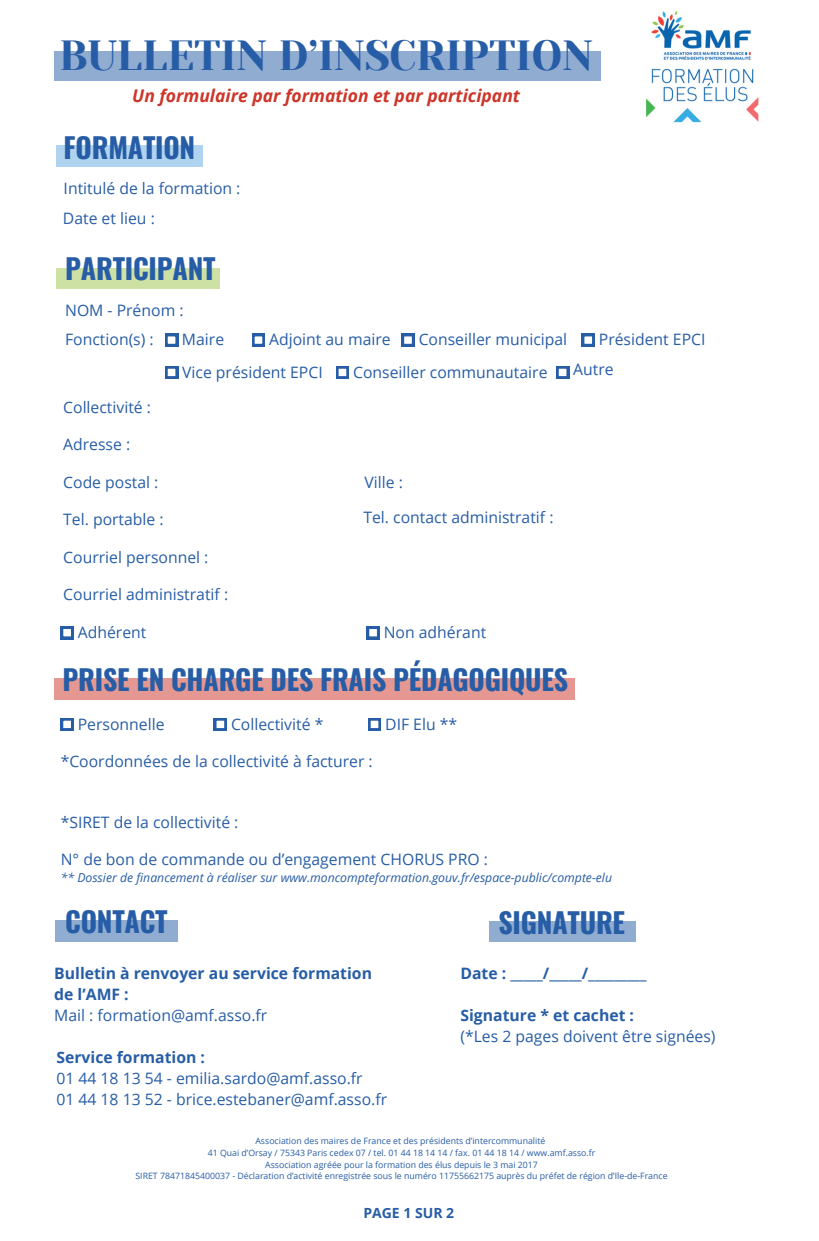
<style>
.page{position:relative;width:819px;height:1241px;background:#fff}
.page>*{position:absolute;margin:0;border:0;box-sizing:border-box;transform-origin:0 0}
.t1{font:42px "Yeseva One";letter-spacing:-.01em;color:#275da6}
.t2{font:700 28px "Oswald";letter-spacing:-.01em;color:#275da6}
.t3{font:italic 700 17.5px "Open Sans";color:#cd3529}
.t4{font:15.75px/29.8px "Open Sans";color:#275da6}
.t5{font:700 15.75px/21px "Open Sans";color:#275da6}
.t6{font:700 14px "Open Sans";color:#275da6}
.t7{font:italic 12.25px "Open Sans";color:#275da6}
.t8{font:8.75px/11.7px "Open Sans";color:#275da6;text-align:center}
</style>
<div class="page">
<div style="left:54px;top:51px;width:546px;height:29px;background:#90acd1"></div>
<svg style="left:165px;top:334px;width:13px;height:12px"></svg>
<div style="left:57px;top:146px;width:146px;height:21px;background:#b0d4ef"></div>
<div style="left:57px;top:268px;width:163px;height:21px;background:#cde1a4"></div>
<svg style="left:252px;top:334px;width:13px;height:12px"></svg>
<svg style="left:402px;top:334px;width:12px;height:12px"></svg>
<svg style="left:582px;top:334px;width:13px;height:12px"></svg>
<svg style="left:165px;top:366px;width:13px;height:13px"></svg>
<svg style="left:336px;top:366px;width:13px;height:13px"></svg>
<svg style="left:556px;top:366px;width:13px;height:13px"></svg>
<svg style="left:61px;top:626px;width:13px;height:13px"></svg>
<svg style="left:367px;top:626px;width:13px;height:13px"></svg>
<div style="left:54px;top:678px;width:521px;height:22px;background:#e59891"></div>
<svg style="left:61px;top:718px;width:13px;height:12px"></svg>
<svg style="left:214px;top:718px;width:13px;height:12px"></svg>
<svg style="left:368px;top:718px;width:13px;height:12px"></svg>
<div style="left:56px;top:920px;width:122px;height:21px;background:#90acd1"></div>
<div style="left:490px;top:921px;width:146px;height:21px;background:#90acd1"></div>
<img style="left:646px;top:10px;width:113px;height:113px">
<h1 class="t1" style="left:59px;top:32px;width:536px">BULLETIN D’INSCRIPTION</h1>
<p class="t3" style="left:132px;top:83px;width:389px">Un formulaire par formation et par participant</p>
<h2 class="t2" style="left:64px;top:125px;width:133px">FORMATION</h2>
<p class="t4" style="left:63px;top:173px;width:179px">Intitulé de la formation :<br>Date et lieu :</p>
<h2 class="t2" style="left:65px;top:247px;width:152px">PARTICIPANT</h2>
<p class="t4" style="left:65px;top:295px;width:120px">NOM - Prénom :<br>Fonction(s) :</p>
<p class="t4" style="left:182px;top:324px;width:44px">Maire</p>
<p class="t4" style="left:269px;top:324px;width:123px">Adjoint au maire</p>
<p class="t4" style="left:419px;top:324px;width:150px">Conseiller municipal</p>
<p class="t4" style="left:599px;top:324px;width:108px">Président EPCI</p>
<p class="t4" style="left:182px;top:356px;width:142px">Vice président EPCI</p>
<p class="t4" style="left:353px;top:356px;width:196px">Conseiller communautaire</p>
<p class="t4" style="left:573px;top:354px;width:42px">Autre</p>
<p class="t4" style="left:63px;top:391px;width:89px">Collectivité :</p>
<p class="t4" style="left:63px;top:429px;width:69px">Adresse :</p>
<p class="t4" style="left:63px;top:466px;width:97px">Code postal :</p>
<p class="t4" style="left:63px;top:504px;width:102px">Tel. portable :</p>
<p class="t4" style="left:363px;top:502px;width:192px">Tel. contact administratif :</p>
<p class="t4" style="left:63px;top:542px;width:147px">Courriel personnel :</p>
<p class="t4" style="left:365px;top:466px;width:40px">Ville :</p>
<p class="t4" style="left:63px;top:579px;width:166px">Courriel administratif :</p>
<p class="t4" style="left:78px;top:617px;width:70px">Adhérent</p>
<p class="t4" style="left:384px;top:617px;width:104px">Non adhérant</p>
<h2 class="t2" style="left:62px;top:658px;width:507px">PRISE EN CHARGE DES FRAIS PÉDAGOGIQUES</h2>
<p class="t4" style="left:385px;top:708px;width:73px">DIF Elu **</p>
<p class="t4" style="left:61px;top:746px;width:314px">*Coordonnées de la collectivité à facturer :</p>
<p class="t4" style="left:78px;top:708px;width:88px">Personnelle</p>
<p class="t4" style="left:231px;top:708px;width:94px">Collectivité *</p>
<p class="t4" style="left:61px;top:807px;width:179px">*SIRET de la collectivité :</p>
<p class="t4" style="left:61px;top:843px;width:429px">N° de bon de commande ou d’engagement CHORUS PRO :</p>
<p class="t7" style="left:61px;top:868px;width:553px">** Dossier de financement à réaliser sur www.moncompteformation.gouv.fr/espace-public/compte-elu</p>
<h2 class="t2" style="left:65px;top:899px;width:104px">CONTACT</h2>
<p class="t5" style="left:54px;top:962px;width:319px">Bulletin à renvoyer au service formation de l’AMF :</p>
<p class="t4" style="left:54px;top:1000px;width:215px">Mail : formation@amf.asso.fr</p>
<p class="t5" style="left:56px;top:1046px;width:150px">Service formation :</p>
<p class="t4" style="left:56px;top:1067px;width:332px;line-height:21px">01 44 18 13 54 - emilia.sardo@amf.asso.fr<br>01 44 18 13 52 - brice.estebaner@amf.asso.fr</p>
<h2 class="t2" style="left:498px;top:900px;width:128px">SIGNATURE</h2>
<p class="t5" style="left:460px;top:962px;width:188px">Date : _____/_____/_________</p>
<p class="t5" style="left:460px;top:1004px;width:175px">Signature * et cachet :</p>
<p class="t4" style="left:460px;top:1021px;width:257px">(*Les 2 pages doivent être signées)</p>
<p class="t8" style="left:135px;top:1134px;width:534px">Association des maires de France et des présidents d’intercommunalité<br>41 Quai d’Orsay / 75343 Paris cedex 07 / tel. 01 44 18 14 14 / fax. 01 44 18 14 / www.amf.asso.fr<br>Association agréée pour la formation des élus depuis le 3 mai 2017<br>SIRET 78471845400037 - Déclaration d’activité enregistrée sous le numéro 11755662175 auprès du préfet de région d’Ile-de-France</p>
<p class="t6" style="left:363px;top:1203px;width:92px">PAGE 1 SUR 2</p>
</div>
